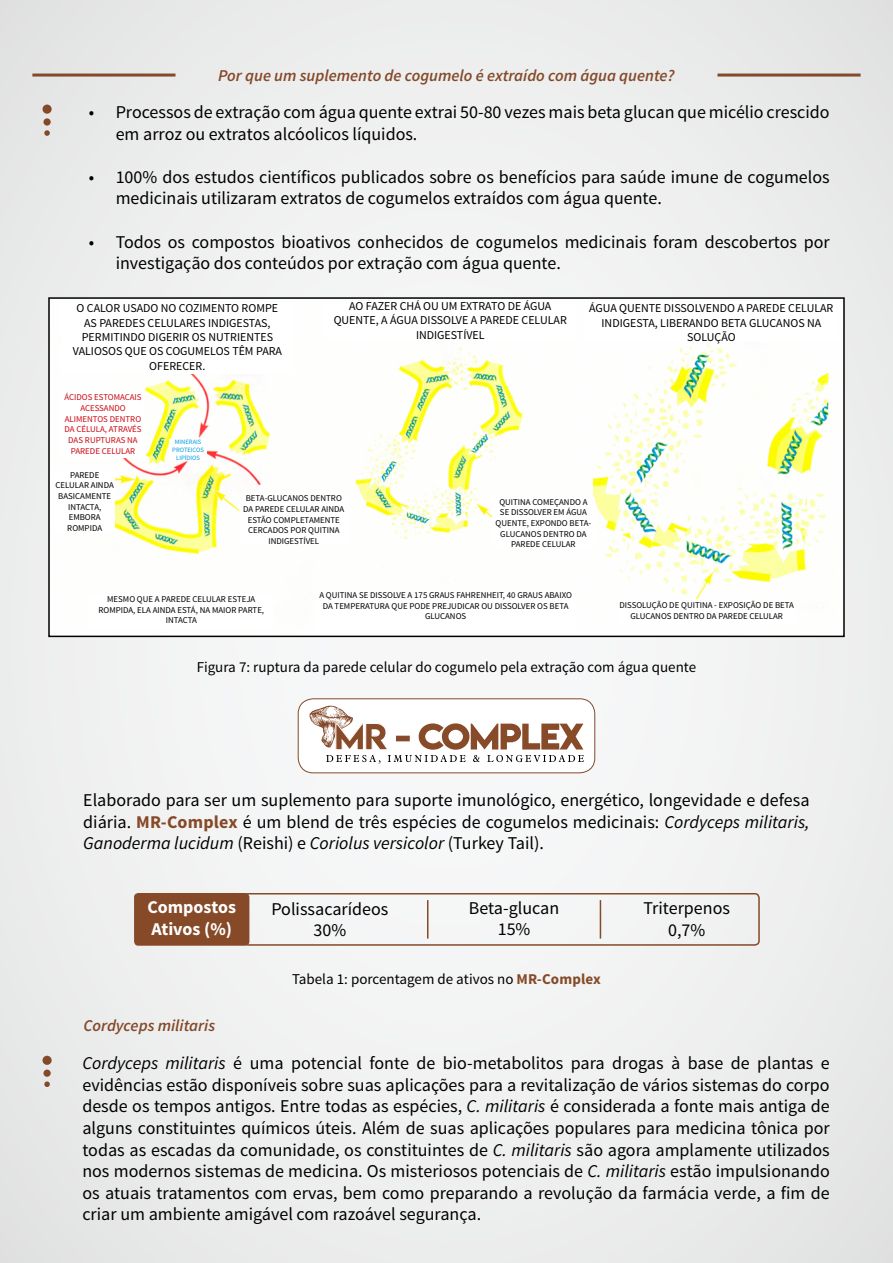
<style>
.page{position:relative;width:893px;height:1263px;background:#eeefef}
.page>*{position:absolute;margin:0;border:0;box-sizing:border-box;transform-origin:0 0}
.t1{font:18px/21.6px "Source Sans Pro";color:#000}
.t2{font:700 18px/21.6px "Source Sans Pro";color:#fff}
.t3{font:italic 600 16.5px "Source Sans Pro";color:#834929}
.t4{font:15px "Source Sans Pro";color:#000}
.t5{font:12px/14.4px "Source Sans Pro";color:#000;text-align:center}
.t6{font:8.85px/10.6px "Source Sans Pro";color:#000;text-align:center}
.t7{font:8.85px/10.6px "Source Sans Pro";color:#cb0912;text-align:center}
.t8{font:6.6px/7.9px "Source Sans Pro";color:#009cde;text-align:center}
.s1{font-weight:700;color:#854a28}
.s2{font-style:italic}
</style>
<div class="page">
<hr style="left:717px;top:74px;width:144px;height:3px;background:#834929">
<hr style="left:32px;top:74px;width:143px;height:3px;background:#834929">
<div style="left:43px;top:105px;width:9px;height:9px;background:#834929;border-radius:50%"></div>
<div style="left:43px;top:118px;width:8px;height:8px;background:#834929;border-radius:50%"></div>
<svg style="left:44px;top:130px;width:6px;height:6px"></svg>
<div style="left:298px;top:699px;width:297px;height:74px;background:#fff;border-radius:15px"></div>
<div style="left:298px;top:698px;width:297px;height:75px;border:1px solid #834929;border-radius:15px"></div>
<svg style="left:309px;top:706px;width:275px;height:57px"></svg>
<div style="left:244px;top:893px;width:516px;height:53px;border:2px solid #864a28;border-radius:4px"></div>
<div style="left:134px;top:893px;width:115px;height:53px;background:#864a28;border-radius:4px"></div>
<hr style="left:427px;top:900px;width:1px;height:38px;background:#864a28">
<hr style="left:600px;top:900px;width:1px;height:38px;background:#864a28">
<div style="left:43px;top:1056px;width:9px;height:9px;background:#834929;border-radius:50%"></div>
<div style="left:43px;top:1069px;width:8px;height:8px;background:#834929;border-radius:50%"></div>
<svg style="left:44px;top:1081px;width:6px;height:6px"></svg>
<img style="left:51px;top:300px;width:791px;height:334px">
<div style="left:48px;top:297px;width:797px;height:340px;border:2px solid #000"></div>
<div style="left:61px;top:303px;width:232px;height:71px;background:#fff"></div>
<div style="left:324px;top:301px;width:253px;height:37px;background:#fff"></div>
<div style="left:585px;top:303px;width:253px;height:38px;background:#fff"></div>
<div style="left:61px;top:394px;width:84px;height:64px;background:#fff"></div>
<div style="left:55px;top:471px;width:59px;height:60px;background:#fff"></div>
<div style="left:240px;top:495px;width:107px;height:49px;background:#fff"></div>
<div style="left:169px;top:439px;width:38px;height:21px;background:#fff"></div>
<div style="left:492px;top:498px;width:102px;height:49px;background:#fff"></div>
<div style="left:90px;top:595px;width:183px;height:33px;background:#fff"></div>
<div style="left:315px;top:591px;width:262px;height:41px;background:#fff"></div>
<div style="left:618px;top:602px;width:177px;height:23px;background:#fff"></div>
<p class="t3" style="left:218px;top:65px;width:458px">Por que um suplemento de cogumelo é extraído com água quente?</p>
<p class="t1" style="left:116px;top:102px;width:715px;text-indent:-27px">• Processos de extração com água quente extrai 50-80 vezes mais beta glucan que micélio crescido em arroz ou extratos alcóolicos líquidos.</p>
<p class="t1" style="left:116px;top:166px;width:716px;text-indent:-27px">• 100% dos estudos científicos publicados sobre os benefícios para saúde imune de cogumelos medicinais utilizaram extratos de cogumelos extraídos com água quente.</p>
<p class="t1" style="left:116px;top:231px;width:716px;text-indent:-27px">• Todos os compostos bioativos conhecidos de cogumelos medicinais foram descobertos por investigação dos conteúdos por extração com água quente.</p>
<p class="t5" style="left:73px;top:301px;width:211px">O CALOR USADO NO COZIMENTO ROMPE<br>AS PAREDES CELULARES INDIGESTAS,<br>PERMITINDO DIGERIR OS NUTRIENTES<br>VALIOSOS QUE OS COGUMELOS TÊM PARA<br>OFERECER.</p>
<p class="t5" style="left:334px;top:299px;width:235px">AO FAZER CHÁ OU UM EXTRATO DE ÁGUA<br>QUENTE, A ÁGUA DISSOLVE A PAREDE CELULAR<br>INDIGESTÍVEL</p>
<p class="t5" style="left:589px;top:301px;width:246px">ÁGUA QUENTE DISSOLVENDO A PAREDE CELULAR<br>INDIGESTA, LIBERANDO BETA GLUCANOS NA<br>SOLUÇÃO</p>
<p class="t7" style="left:64px;top:392px;width:79px">ÁCIDOS ESTOMACAIS<br>ACESSANDO<br>ALIMENTOS DENTRO<br>DA CÉLULA, ATRAVÉS<br>DAS RUPTURAS NA<br>PAREDE CELULAR</p>
<p class="t6" style="left:56px;top:469px;width:60px">PAREDE<br>CELULAR AINDA<br>BASICAMENTE<br>INTACTA,<br>EMBORA<br>ROMPIDA</p>
<p class="t8" style="left:172px;top:438px;width:33px">MINERAIS<br>PROTEICOS<br>LIPÍDIOS</p>
<p class="t6" style="left:243px;top:493px;width:103px">BETA-GLUCANOS DENTRO<br>DA PAREDE CELULAR AINDA<br>ESTÃO COMPLETAMENTE<br>CERCADOS POR QUITINA<br>INDIGESTÍVEL</p>
<p class="t6" style="left:496px;top:496px;width:97px">QUITINA COMEÇANDO A<br>SE DISSOLVER EM ÁGUA<br>QUENTE, EXPONDO BETA-<br>GLUCANOS DENTRO DA<br>PAREDE CELULAR</p>
<p class="t6" style="left:98px;top:594px;width:167px">MESMO QUE A PAREDE CELULAR ESTEJA<br>ROMPIDA, ELA AINDA ESTÁ, NA MAIOR PARTE,<br>INTACTA</p>
<p class="t6" style="left:319px;top:590px;width:254px">A QUITINA SE DISSOLVE A 175 GRAUS FAHRENHEIT, 40 GRAUS ABAIXO<br>DA TEMPERATURA QUE PODE PREJUDICAR OU DISSOLVER OS BETA<br>GLUCANOS</p>
<p class="t6" style="left:619px;top:600px;width:176px">DISSOLUÇÃO DE QUITINA - EXPOSIÇÃO DE BETA<br>GLUCANOS DENTRO DA PAREDE CELULAR</p>
<p class="t4" style="left:197px;top:658px;width:501px">Figura 7: ruptura da parede celular do cogumelo pela extração com água quente</p>
<p class="t1" style="left:83px;top:790px;width:728px;text-align:justify">Elaborado para ser um suplemento para suporte imunológico, energético, longevidade e defesa diária. <span class="s1">MR-Complex</span> é um blend de três espécies de cogumelos medicinais: <span class="s2">Cordyceps militaris, Ganoderma lucidum</span> (Reishi) e <span class="s2">Coriolus versicolor</span> (Turkey Tail).</p>
<p class="t2" style="left:147px;top:897px;width:90px">Compostos<br>Ativos (%)</p>
<p class="t1" style="left:271px;top:898px;width:119px;text-align:center">Polissacarídeos<br>30%</p>
<p class="t1" style="left:469px;top:897px;width:92px;text-align:center">Beta-glucan<br>15%</p>
<p class="t1" style="left:643px;top:898px;width:88px;text-align:center">Triterpenos<br>0,7%</p>
<p class="t4" style="left:292px;top:969px;width:310px">Tabela 1: porcentagem de ativos no <span class="s1">MR-Complex</span></p>
<p class="t3" style="left:83px;top:1015px;width:133px">Cordyceps militaris</p>
<p class="t1" style="left:82px;top:1053px;width:749px;text-align:justify"><span class="s2">Cordyceps militaris</span> é uma potencial fonte de bio-metabolitos para drogas à base de plantas e evidências estão disponíveis sobre suas aplicações para a revitalização de vários sistemas do corpo desde os tempos antigos. Entre todas as espécies, <span class="s2">C. militaris</span> é considerada a fonte mais antiga de alguns constituintes químicos úteis. Além de suas aplicações populares para medicina tônica por todas as escadas da comunidade, os constituintes de <span class="s2">C. militaris</span> são agora amplamente utilizados nos modernos sistemas de medicina. Os misteriosos potenciais de <span class="s2">C. militaris</span> estão impulsionando os atuais tratamentos com ervas, bem como preparando a revolução da farmácia verde, a fim de criar um ambiente amigável com razoável segurança.</p>
</div>
